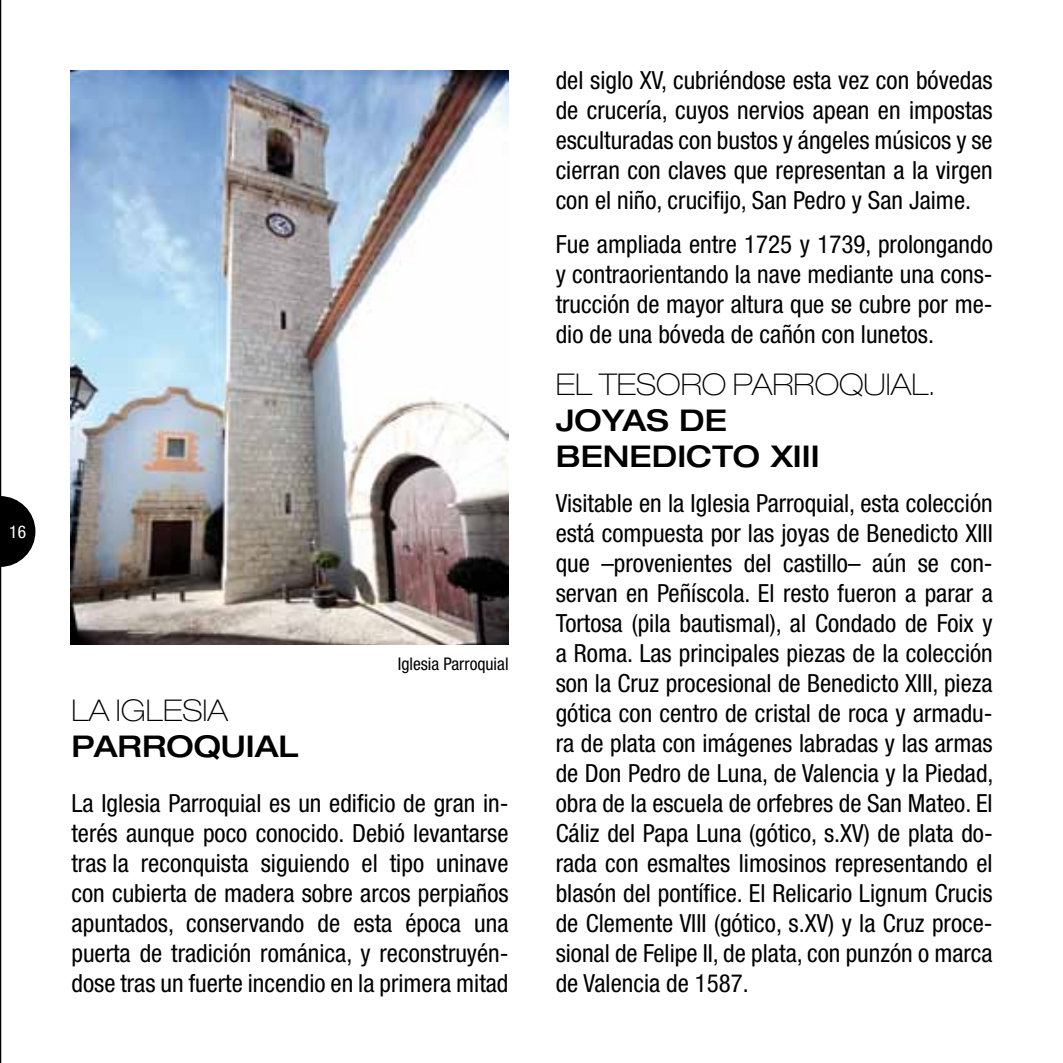
<style>
.page{position:relative;width:1063px;height:1063px;background:#fff}
.page>*{position:absolute;margin:0;border:0;box-sizing:border-box;transform-origin:0 0}
.t1{font:500 expanded 30px/36px "Helvetica Neue LT Pro";color:#000}
.t2{font:100 expanded 30px "Helvetica Neue LT Pro";color:#000}
.t3{font:condensed 25px/30px "Helvetica Neue LT Std";color:#000;text-align:justify}
.t4{font:condensed 17.5px "Helvetica Neue LT Std";color:#000}
.t5{font:condensed 17.5px "Helvetica Neue LT Std";color:#fff}
</style>
<div class="page">
<svg style="left:1px;top:496px;width:34px;height:71px"></svg>
<img style="left:71px;top:71px;width:438px;height:574px">
<hr style="left:0;top:0;width:1px;height:1063px;background:#000">
<p class="t5" style="left:9px;top:521px;width:18px">16</p>
<p class="t2" style="left:71px;top:693px;width:158px">LA IGLESIA</p>
<p class="t1" style="left:71px;top:728px;width:229px">PARROQUIAL</p>
<p class="t4" style="left:398px;top:654px;width:112px">Iglesia Parroquial</p>
<p class="t3" style="left:72px;top:788px;width:439px">La Iglesia Parroquial es un edificio de gran in&shy;terés aunque poco conocido. Debió levantarse tras la reconquista siguiendo el tipo uninave con cubierta de madera sobre arcos perpiaños apuntados, conservando de esta época una puerta de tradición románica, y reconstruyén&shy;dose tras un fuerte incendio en la primera mitad</p>
<p class="t3" style="left:556px;top:65px;width:439px">del siglo XV, cubriéndose esta vez con bóvedas de crucería, cuyos nervios apean en impostas esculturadas con bustos y ángeles músicos y se cierran con claves que representan a la virgen con el niño, crucifijo, San Pedro y San Jaime.</p>
<p class="t3" style="left:556px;top:229px;width:439px">Fue ampliada entre 1725 y 1739, prolongando y contraorientando la nave mediante una cons&shy;trucción de mayor altura que se cubre por me&shy;dio de una bóveda de cañón con lunetos.</p>
<p class="t2" style="left:556px;top:366px;width:381px">EL TESORO PARROQUIAL.</p>
<p class="t1" style="left:556px;top:401px;width:265px">JOYAS DE<br>BENEDICTO XIII</p>
<p class="t3" style="left:556px;top:488px;width:439px">Visitable en la Iglesia Parroquial, esta colección está compuesta por las joyas de Benedicto XIII que –provenientes del castillo– aún se con&shy;servan en Peñíscola. El resto fueron a parar a Tortosa (pila bautismal), al Condado de Foix y a Roma. Las principales piezas de la colección son la Cruz procesional de Benedicto XIII, pieza gótica con centro de cristal de roca y armadu&shy;ra de plata con imágenes labradas y las armas de Don Pedro de Luna, de Valencia y la Piedad, obra de la escuela de orfebres de San Mateo. El Cáliz del Papa Luna (gótico, s.XV) de plata do&shy;rada con esmaltes limosinos representando el blasón del pontífice. El Relicario Lignum Crucis de Clemente VIII (gótico, s.XV) y la Cruz proce&shy;sional de Felipe II, de plata, con punzón o marca de Valencia de 1587.</p>
</div>
